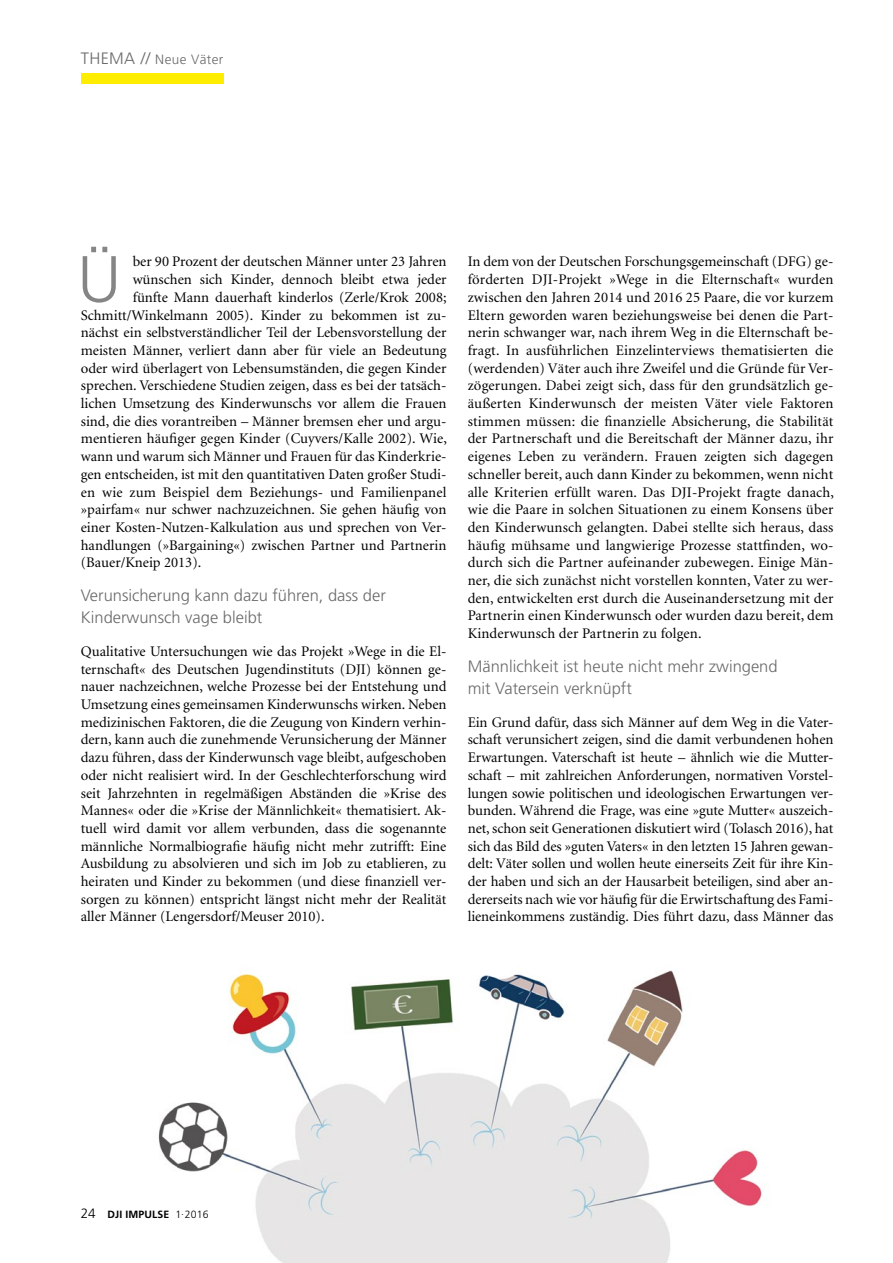
<style>
.page{position:relative;width:893px;height:1263px;background:#fff}
.page>*{position:absolute;margin:0;border:0;box-sizing:border-box;transform-origin:0 0}
.t1{font:300 65.4px "Frutiger";color:#858585}
.t2{font:300 16.5px/21.5px "Frutiger";color:#6a6a6a}
.t3{font:14.7px/17.7px "Minion";color:#000;text-align:justify}
.t4{font:300 13.5px "Frutiger";letter-spacing:.03em;color:#6a6a6a}
.t5{font:700 10.5px "Frutiger";letter-spacing:.01em;color:#000}
.s1{font-size:16.5px}
.s2{font-weight:300;font-size:13.5px}
.s3{font-weight:300}
</style>
<div class="page">
<img style="left:158px;top:970px;width:604px;height:293px">
<div style="left:81px;top:73px;width:143px;height:10px;background:#ffed00"></div>
<p class="t4" style="left:81px;top:52px;width:144px"><span class="s1">THEMA //</span> Neue Väter</p>
<h1 class="t1" style="left:77px;top:242px;width:45px">Ü</h1>
<p class="t3" style="left:133px;top:253px;width:315px">ber 90 Prozent der deutschen Männer unter 23 Jahren</p>
<p class="t3" style="left:133px;top:271px;width:315px">wünschen sich Kinder, dennoch bleibt etwa jeder</p>
<p class="t3" style="left:133px;top:289px;width:315px">fünfte Mann dauerhaft kinderlos (Zerle/Krok 2008;</p>
<p class="t3" style="left:81px;top:306px;width:367px">Schmitt/Winkelmann 2005). Kinder zu bekommen ist zu-</p>
<p class="t3" style="left:81px;top:324px;width:367px">nächst ein selbstverständlicher Teil der Lebensvorstellung der</p>
<p class="t3" style="left:81px;top:342px;width:367px">meisten Männer, verliert dann aber für viele an Bedeutung</p>
<p class="t3" style="left:81px;top:360px;width:367px">oder wird überlagert von Lebensumständen, die gegen Kinder</p>
<p class="t3" style="left:81px;top:377px;width:367px">sprechen. Verschiedene Studien zeigen, dass es bei der tatsäch-</p>
<p class="t3" style="left:81px;top:395px;width:367px">lichen Umsetzung des Kinderwunschs vor allem die Frauen</p>
<p class="t3" style="left:81px;top:413px;width:367px">sind, die dies vorantreiben – Männer bremsen eher und argu-</p>
<p class="t3" style="left:81px;top:430px;width:368px">mentieren häufiger gegen Kinder (Cuyvers/Kalle 2002). Wie,</p>
<p class="t3" style="left:81px;top:448px;width:367px">wann und warum sich Männer und Frauen für das Kinderkrie-</p>
<p class="t3" style="left:81px;top:466px;width:367px">gen entscheiden, ist mit den quantitativen Daten großer Studi-</p>
<p class="t3" style="left:81px;top:483px;width:367px">en wie zum Beispiel dem Beziehungs- und Familienpanel</p>
<p class="t3" style="left:81px;top:501px;width:367px">»pairfam« nur schwer nachzuzeichnen. Sie gehen häufig von</p>
<p class="t3" style="left:81px;top:519px;width:367px">einer Kosten-Nutzen-Kalkulation aus und sprechen von Ver-</p>
<p class="t3" style="left:81px;top:537px;width:367px">handlungen (»Bargaining«) zwischen Partner und Partnerin</p>
<p class="t3" style="left:81px;top:554px;width:122px">(Bauer/Kneip 2013).</p>
<p class="t2" style="left:81px;top:585px;width:307px">Verunsicherung kann dazu führen, dass der<br>Kinderwunsch vage bleibt</p>
<p class="t3" style="left:81px;top:643px;width:367px">Qualitative Untersuchungen wie das Projekt »Wege in die El&shy;ternschaft« des Deutschen Jugendinstituts (DJI) können ge&shy;nauer nachzeichnen, welche Prozesse bei der Entstehung und Umsetzung eines gemeinsamen Kinderwunschs wirken. Neben medizinischen Faktoren, die die Zeugung von Kindern verhin&shy;dern, kann auch die zunehmende Verunsicherung der Männer dazu führen, dass der Kinderwunsch vage bleibt, aufgeschoben oder nicht realisiert wird. In der Geschlechterforschung wird seit Jahrzehnten in regelmäßigen Abständen die »Krise des Mannes« oder die »Krise der Männlichkeit« thematisiert. Ak&shy;tuell wird damit vor allem verbunden, dass die sogenannte männliche Normalbiografie häufig nicht mehr zutrifft: Eine Ausbildung zu absolvieren und sich im Job zu etablieren, zu heiraten und Kinder zu bekommen (und diese finanziell ver&shy;sorgen zu können) entspricht längst nicht mehr der Realität aller Männer (Lengersdorf/Meuser 2010).</p>
<p class="t3" style="left:468px;top:253px;width:368px">In dem von der Deutschen Forschungsgemeinschaft (DFG) ge&shy;förderten DJI-Projekt »Wege in die Elternschaft« wurden zwischen den Jahren 2014 und 2016 25 Paare, die vor kurzem Eltern geworden waren beziehungsweise bei denen die Part&shy;nerin schwanger war, nach ihrem Weg in die Elternschaft be&shy;fragt. In ausführlichen Einzelinterviews thematisierten die (werdenden) Väter auch ihre Zweifel und die Gründe für Ver&shy;zögerungen. Dabei zeigt sich, dass für den grundsätzlich ge&shy;äußerten Kinderwunsch der meisten Väter viele Faktoren stimmen müssen: die finanzielle Absicherung, die Stabilität der Partnerschaft und die Bereitschaft der Männer dazu, ihr eigenes Leben zu verändern. Frauen zeigten sich dagegen schneller bereit, auch dann Kinder zu bekommen, wenn nicht alle Kriterien erfüllt waren. Das DJI-Projekt fragte danach, wie die Paare in solchen Situationen zu einem Konsens über den Kinderwunsch gelangten. Dabei stellte sich heraus, dass häufig mühsame und langwierige Prozesse stattfinden, wo&shy;durch sich die Partner aufeinander zubewegen. Einige Män&shy;ner, die sich zunächst nicht vorstellen konnten, Vater zu wer&shy;den, entwickelten erst durch die Auseinandersetzung mit der Partnerin einen Kinderwunsch oder wurden dazu bereit, dem Kinderwunsch der Partnerin zu folgen.</p>
<p class="t2" style="left:468px;top:656px;width:311px">Männlichkeit ist heute nicht mehr zwingend mit Vatersein verknüpft</p>
<p class="t3" style="left:468px;top:714px;width:367px">Ein Grund dafür, dass sich Männer auf dem Weg in die Vater&shy;schaft verunsichert zeigen, sind die damit verbundenen hohen Erwartungen. Vaterschaft ist heute – ähnlich wie die Mutter&shy;schaft – mit zahlreichen Anforderungen, normativen Vorstel&shy;lungen sowie politischen und ideologischen Erwartungen ver&shy;bunden. Während die Frage, was eine »gute Mutter« auszeich&shy;net, schon seit Generationen diskutiert wird (Tolasch 2016), hat sich das Bild des »guten Vaters« in den letzten 15 Jahren gewan&shy;delt: Väter sollen und wollen heute einerseits Zeit für ihre Kin&shy;der haben und sich an der Hausarbeit beteiligen, sind aber an&shy;dererseits nach wie vor häufig für die Erwirtschaftung des Fami&shy;lieneinkommens zuständig. Dies führt dazu, dass Männer das</p>
<p class="t5" style="left:81px;top:1208px;width:129px"><span class="s2">24</span> DJI IMPULSE <span class="s3">1</span><sup>.</sup><span class="s3">2016</span></p>
</div>
